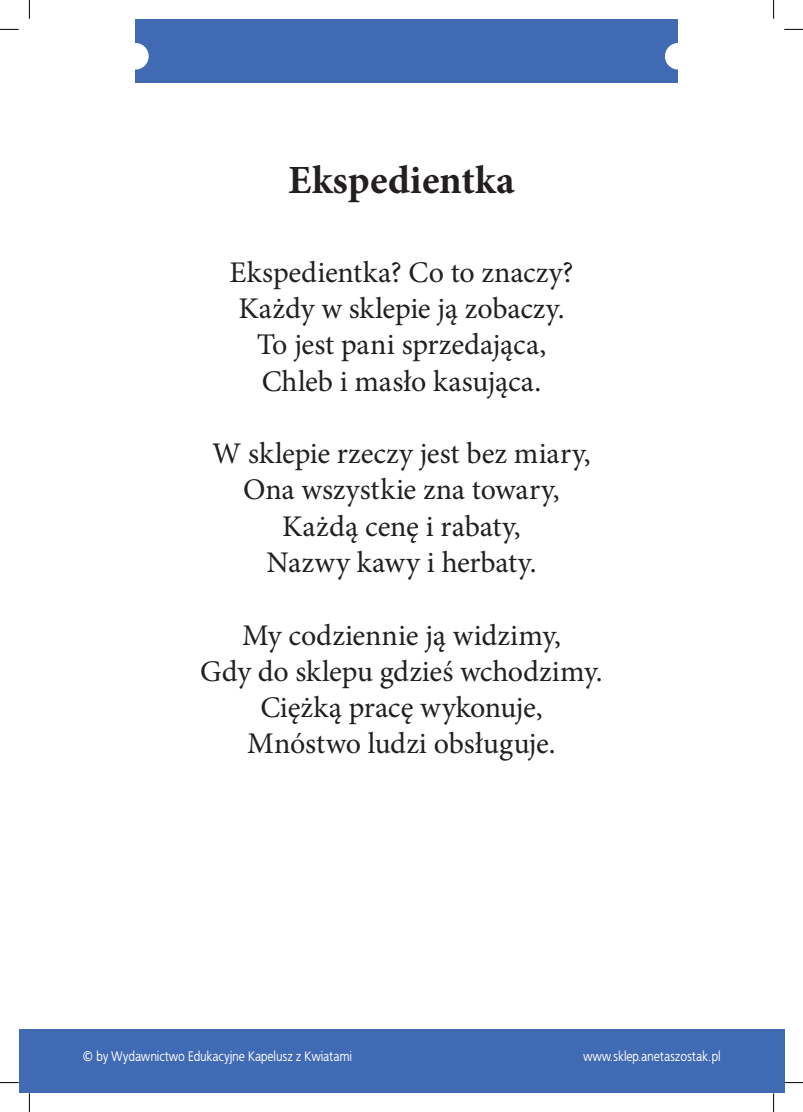
<style>
.page{position:relative;width:803px;height:1112px;background:#fff}
.page>*{position:absolute;margin:0;border:0;box-sizing:border-box;transform-origin:0 0}
.tytul{font:700 40px "Minion Pro";color:#231f20}
.wiersz{font:30px "Minion Pro";letter-spacing:-.005em;color:#231f20}
.t1{font:13.75px "Bureau TTEFN";color:#fff}
</style>
<div class="page">
<div style="left:135px;top:19px;width:543px;height:64px;background:#406ab4"></div>
<div style="left:19px;top:1029px;width:765px;height:63px;background:#406ab4"></div>
<div style="left:122px;top:43px;width:27px;height:27px;background:#fff;border-radius:50%"></div>
<div style="left:665px;top:43px;width:26px;height:27px;background:#fff;border-radius:50%"></div>
<svg style="left:0;top:29px;width:19px;height:1px"></svg>
<svg style="left:784px;top:29px;width:19px;height:1px"></svg>
<svg style="left:0;top:1082px;width:19px;height:1px"></svg>
<svg style="left:784px;top:1081px;width:19px;height:2px"></svg>
<svg style="left:29px;top:0;width:1px;height:19px"></svg>
<svg style="left:29px;top:1092px;width:1px;height:19px"></svg>
<svg style="left:773px;top:0;width:1px;height:19px"></svg>
<svg style="left:773px;top:1092px;width:1px;height:19px"></svg>
<p class="tytul" style="left:288px;top:152px;width:228px">Ekspedientka</p>
<p class="wiersz" style="left:230px;top:252px;width:345px">Ekspedientka? Co to znaczy?</p>
<p class="wiersz" style="left:238px;top:288px;width:328px">Każdy w sklepie ją zobaczy.</p>
<p class="wiersz" style="left:257px;top:324px;width:291px">To jest pani sprzedająca,</p>
<p class="wiersz" style="left:262px;top:361px;width:281px">Chleb i masło kasująca.</p>
<p class="wiersz" style="left:212px;top:433px;width:380px">W sklepie rzeczy jest bez miary,</p>
<p class="wiersz" style="left:243px;top:469px;width:318px">Ona wszystkie zna towary,</p>
<p class="wiersz" style="left:282px;top:506px;width:240px">Każdą cenę i rabaty,</p>
<p class="wiersz" style="left:266px;top:542px;width:272px">Nazwy kawy i herbaty.</p>
<p class="wiersz" style="left:242px;top:614px;width:320px">My codziennie ją widzimy,</p>
<p class="wiersz" style="left:200px;top:651px;width:404px">Gdy do sklepu gdzieś wchodzimy.</p>
<p class="wiersz" style="left:260px;top:687px;width:284px">Ciężką pracę wykonuje,</p>
<p class="wiersz" style="left:247px;top:723px;width:310px">Mnóstwo ludzi obsługuje.</p>
<p class="t1" style="left:83px;top:1046px;width:271px">© by Wydawnictwo Edukacyjne Kapelusz z Kwiatami</p>
<p class="t1" style="left:583px;top:1046px;width:139px">www.sklep.anetaszostak.pl</p>
</div>
